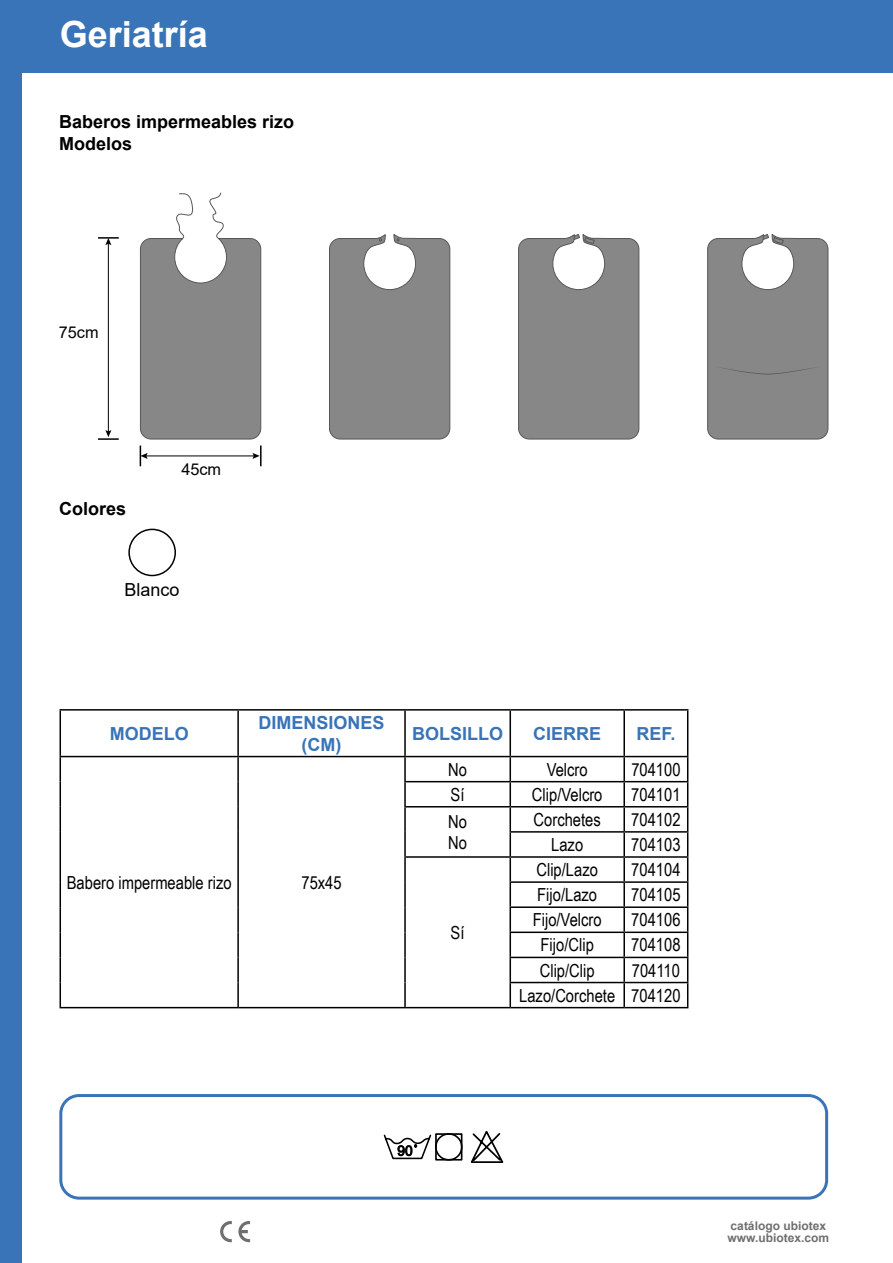
<style>
.page{position:relative;width:893px;height:1263px;background:#fff}
.page>*{position:absolute;margin:0;border:0;box-sizing:border-box;transform-origin:0 0}
.t1{font:700 36px "Arial";color:#fff}
.t2{font:18px/21.6px "Arial Narrow";color:#000}
.t3{font:700 18px/21.6px "Arial";color:#3974b9;text-align:center}
.t4{font:700 18px/21.6px "Arial";color:#000}
.t5{font:18px "Arial";color:#000}
.t6{font:16.35px "Arial";color:#000}
.t7{font:700 12px/12px "Arial";color:#706f6f}
</style>
<div class="page">
<div style="left:0;top:0;width:893px;height:72px;background:#3974b9"></div>
<svg style="left:220px;top:1221px;width:12px;height:21px"></svg>
<svg style="left:238px;top:1221px;width:12px;height:21px"></svg>
<div style="left:59px;top:1094px;width:769px;height:105px;border:3px solid #3974b9;border-radius:18px"></div>
<div style="left:0;top:0;width:21px;height:1263px;background:#3974b9"></div>
<hr style="left:60px;top:709px;width:178px;height:2px;background:#000">
<hr style="left:60px;top:711px;width:1px;height:45px;background:#000">
<hr style="left:238px;top:709px;width:167px;height:2px;background:#000">
<hr style="left:237px;top:711px;width:2px;height:45px;background:#000">
<hr style="left:405px;top:709px;width:105px;height:2px;background:#000">
<hr style="left:404px;top:711px;width:2px;height:45px;background:#000">
<hr style="left:510px;top:709px;width:114px;height:2px;background:#000">
<hr style="left:509px;top:711px;width:2px;height:45px;background:#000">
<hr style="left:624px;top:709px;width:64px;height:2px;background:#000">
<hr style="left:623px;top:711px;width:2px;height:45px;background:#000">
<hr style="left:687px;top:711px;width:1px;height:45px;background:#000">
<hr style="left:60px;top:756px;width:178px;height:1px;background:#000">
<hr style="left:238px;top:756px;width:167px;height:1px;background:#000">
<hr style="left:237px;top:757px;width:2px;height:25px;background:#000">
<hr style="left:405px;top:756px;width:105px;height:1px;background:#000">
<hr style="left:404px;top:757px;width:2px;height:24px;background:#000">
<hr style="left:510px;top:756px;width:114px;height:1px;background:#000">
<hr style="left:509px;top:757px;width:2px;height:24px;background:#000">
<hr style="left:624px;top:756px;width:64px;height:1px;background:#000">
<hr style="left:623px;top:757px;width:2px;height:24px;background:#000">
<hr style="left:237px;top:782px;width:2px;height:25px;background:#000">
<hr style="left:404px;top:781px;width:106px;height:1px;background:#000">
<hr style="left:404px;top:782px;width:2px;height:24px;background:#000">
<hr style="left:510px;top:781px;width:114px;height:1px;background:#000">
<hr style="left:509px;top:782px;width:2px;height:24px;background:#000">
<hr style="left:624px;top:781px;width:64px;height:1px;background:#000">
<hr style="left:623px;top:782px;width:2px;height:24px;background:#000">
<hr style="left:237px;top:807px;width:2px;height:25px;background:#000">
<hr style="left:404px;top:806px;width:106px;height:1px;background:#000">
<hr style="left:404px;top:807px;width:2px;height:25px;background:#000">
<hr style="left:510px;top:806px;width:114px;height:1px;background:#000">
<hr style="left:509px;top:807px;width:2px;height:24px;background:#000">
<hr style="left:624px;top:806px;width:64px;height:1px;background:#000">
<hr style="left:623px;top:807px;width:2px;height:24px;background:#000">
<hr style="left:237px;top:832px;width:2px;height:25px;background:#000">
<hr style="left:404px;top:832px;width:2px;height:24px;background:#000">
<hr style="left:509px;top:831px;width:115px;height:2px;background:#000">
<hr style="left:509px;top:833px;width:2px;height:23px;background:#000">
<hr style="left:624px;top:831px;width:64px;height:2px;background:#000">
<hr style="left:623px;top:833px;width:2px;height:23px;background:#000">
<hr style="left:237px;top:857px;width:2px;height:25px;background:#000">
<hr style="left:404px;top:856px;width:106px;height:2px;background:#000">
<hr style="left:404px;top:858px;width:2px;height:24px;background:#000">
<hr style="left:510px;top:856px;width:114px;height:2px;background:#000">
<hr style="left:509px;top:858px;width:2px;height:23px;background:#000">
<hr style="left:624px;top:856px;width:64px;height:2px;background:#000">
<hr style="left:623px;top:858px;width:2px;height:23px;background:#000">
<hr style="left:237px;top:882px;width:2px;height:25px;background:#000">
<hr style="left:404px;top:882px;width:2px;height:25px;background:#000">
<hr style="left:509px;top:881px;width:115px;height:2px;background:#000">
<hr style="left:509px;top:883px;width:2px;height:23px;background:#000">
<hr style="left:624px;top:881px;width:64px;height:2px;background:#000">
<hr style="left:623px;top:883px;width:2px;height:23px;background:#000">
<hr style="left:237px;top:907px;width:2px;height:25px;background:#000">
<hr style="left:404px;top:907px;width:2px;height:25px;background:#000">
<hr style="left:509px;top:906px;width:115px;height:2px;background:#000">
<hr style="left:509px;top:908px;width:2px;height:23px;background:#000">
<hr style="left:624px;top:906px;width:64px;height:2px;background:#000">
<hr style="left:623px;top:908px;width:2px;height:23px;background:#000">
<hr style="left:237px;top:932px;width:2px;height:25px;background:#000">
<hr style="left:404px;top:932px;width:2px;height:25px;background:#000">
<hr style="left:509px;top:931px;width:115px;height:2px;background:#000">
<hr style="left:509px;top:933px;width:2px;height:24px;background:#000">
<hr style="left:624px;top:931px;width:64px;height:2px;background:#000">
<hr style="left:623px;top:933px;width:2px;height:24px;background:#000">
<hr style="left:237px;top:957px;width:2px;height:25px;background:#000">
<hr style="left:404px;top:957px;width:2px;height:25px;background:#000">
<hr style="left:509px;top:957px;width:115px;height:1px;background:#000">
<hr style="left:509px;top:958px;width:2px;height:24px;background:#000">
<hr style="left:624px;top:957px;width:64px;height:1px;background:#000">
<hr style="left:623px;top:958px;width:2px;height:24px;background:#000">
<svg style="left:60px;top:757px;width:1px;height:250px"></svg>
<hr style="left:237px;top:982px;width:2px;height:25px;background:#000">
<hr style="left:404px;top:982px;width:2px;height:25px;background:#000">
<hr style="left:509px;top:982px;width:115px;height:1px;background:#000">
<hr style="left:509px;top:983px;width:2px;height:24px;background:#000">
<hr style="left:624px;top:982px;width:64px;height:1px;background:#000">
<hr style="left:623px;top:983px;width:2px;height:24px;background:#000">
<svg style="left:687px;top:757px;width:1px;height:250px"></svg>
<hr style="left:60px;top:1007px;width:178px;height:1px;background:#000">
<hr style="left:238px;top:1007px;width:167px;height:1px;background:#000">
<hr style="left:405px;top:1007px;width:105px;height:1px;background:#000">
<hr style="left:510px;top:1007px;width:114px;height:1px;background:#000">
<hr style="left:624px;top:1007px;width:64px;height:1px;background:#000">
<div style="left:128px;top:529px;width:48px;height:47px;border:2px solid #000;border-radius:50%"></div>
<svg style="left:329px;top:234px;width:122px;height:206px;background:#919191"></svg>
<svg style="left:518px;top:234px;width:122px;height:206px;background:#919191"></svg>
<hr style="left:98px;top:237px;width:21px;height:2px;background:#000">
<hr style="left:98px;top:438px;width:21px;height:2px;background:#000">
<hr style="left:108px;top:243px;width:1px;height:189px;background:#000">
<svg style="left:105px;top:238px;width:6px;height:7px"></svg>
<svg style="left:105px;top:430px;width:6px;height:7px"></svg>
<hr style="left:260px;top:445px;width:2px;height:21px;background:#000">
<svg style="left:140px;top:192px;width:121px;height:274px"></svg>
<svg style="left:707px;top:234px;width:122px;height:206px;background:#919191"></svg>
<div style="left:435px;top:1133px;width:27px;height:27px;border:2px solid #000"></div>
<div style="left:435px;top:1133px;width:28px;height:28px;border:2px solid #000;border-radius:50%"></div>
<svg style="left:470px;top:1130px;width:34px;height:33px"></svg>
<svg style="left:383px;top:1134px;width:49px;height:26px"></svg>
<h1 class="t1" style="left:60px;top:9px;width:150px">Geriatría</h1>
<p class="t4" style="left:59px;top:111px;width:237px">Baberos impermeables rizo<br>Modelos</p>
<p class="t6" style="left:59px;top:321px;width:41px">75cm</p>
<p class="t4" style="left:59px;top:498px;width:69px">Colores</p>
<p class="t6" style="left:181px;top:458px;width:41px">45cm</p>
<p class="t5" style="left:125px;top:577px;width:57px">Blanco</p>
<p class="t3" style="left:110px;top:723px;width:81px">MODELO</p>
<p class="t3" style="left:259px;top:712px;width:128px">DIMENSIONES (CM)</p>
<p class="t3" style="left:412px;top:723px;width:93px">BOLSILLO</p>
<p class="t3" style="left:533px;top:723px;width:70px">CIERRE</p>
<p class="t3" style="left:636px;top:723px;width:41px">REF.</p>
<p class="t2" style="left:67px;top:871px;width:166px">Babero impermeable rizo</p>
<p class="t2" style="left:301px;top:871px;width:42px">75x45</p>
<p class="t2" style="left:448px;top:758px;width:20px">No</p>
<p class="t2" style="left:547px;top:758px;width:43px">Velcro</p>
<p class="t2" style="left:631px;top:758px;width:51px">704100</p>
<p class="t2" style="left:451px;top:783px;width:15px">Sí</p>
<p class="t2" style="left:532px;top:783px;width:72px">Clip/Velcro</p>
<p class="t2" style="left:631px;top:783px;width:51px">704101</p>
<p class="t2" style="left:448px;top:810px;width:20px">No<br>No</p>
<p class="t2" style="left:534px;top:808px;width:69px">Corchetes</p>
<p class="t2" style="left:631px;top:808px;width:51px">704102</p>
<p class="t2" style="left:551px;top:833px;width:34px">Lazo</p>
<p class="t2" style="left:631px;top:833px;width:51px">704103</p>
<p class="t2" style="left:451px;top:921px;width:15px">Sí</p>
<p class="t2" style="left:536px;top:858px;width:63px">Clip/Lazo</p>
<p class="t2" style="left:631px;top:858px;width:51px">704104</p>
<p class="t2" style="left:537px;top:883px;width:61px">Fijo/Lazo</p>
<p class="t2" style="left:631px;top:883px;width:51px">704105</p>
<p class="t2" style="left:533px;top:908px;width:70px">Fijo/Velcro</p>
<p class="t2" style="left:631px;top:908px;width:51px">704106</p>
<p class="t2" style="left:541px;top:934px;width:55px">Fijo/Clip</p>
<p class="t2" style="left:631px;top:934px;width:51px">704108</p>
<p class="t2" style="left:540px;top:959px;width:56px">Clip/Clip</p>
<p class="t2" style="left:519px;top:957px;width:163px;line-height:25px;text-align:right">704110<br>Lazo/Corchete 704120</p>
<p class="t7" style="left:727px;top:1220px;width:103px">catálogo ubiotex www.ubiotex.com</p>
</div>
